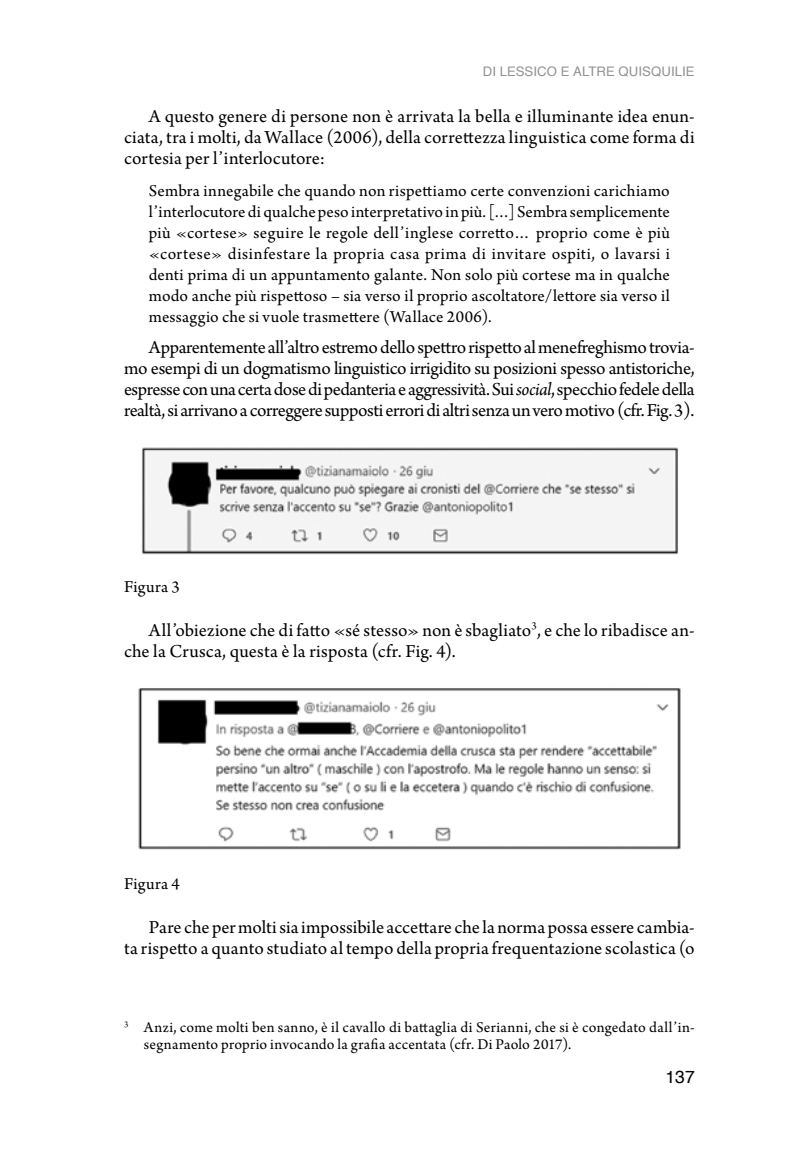
<style>
.page{position:relative;width:794px;height:1166px;background:#fff}
.page>*{position:absolute;margin:0;border:0;box-sizing:border-box;transform-origin:0 0}
.t1{font:19.25px/21px "Arno Pro";letter-spacing:.005em;color:#000;text-align:justify}
.t2{font:17.5px/21px "Arno Pro";letter-spacing:.015em;color:#000;text-align:justify}
.t3{font:17.5px "Helvetica";color:#000}
.t4{font:15.75px/17.5px "Arno Pro";letter-spacing:.015em;color:#000}
.t5{font:13.12px "Helvetica";letter-spacing:.005em;color:#919191}
.s1{font-style:italic}
</style>
<div class="page">
<img style="left:141px;top:447px;width:538px;height:108px">
<img style="left:138px;top:688px;width:543px;height:162px">
<p class="t5" style="left:483px;top:61px;width:211px">DI LESSICO E ALTRE QUISQUILIE</p>
<p class="t1" style="left:124px;top:107px;width:572px;text-indent:25px">A questo genere di persone non è arrivata la bella e illuminante idea enun&shy;ciata, tra i molti, da Wallace (2006), della correttezza linguistica come forma di cortesia per l’interlocutore:</p>
<p class="t2" style="left:149px;top:181px;width:522px">Sembra innegabile che quando non rispettiamo certe convenzioni carichiamo l’interlocutore di qualche peso interpretativo in più. […] Sembra semplicemente più «cortese» seguire le regole dell’inglese corretto… proprio come è più «cortese» disinfestare la propria casa prima di invitare ospiti, o lavarsi i denti prima di un appuntamento galante. Non solo più cortese ma in qualche modo anche più rispettoso – sia verso il proprio ascoltatore/lettore sia verso il messaggio che si vuole trasmettere (Wallace 2006).</p>
<p class="t1" style="left:124px;top:338px;width:572px;text-indent:25px">Apparentemente all’altro estremo dello spettro rispetto al menefreghismo trovia&shy;mo esempi di un dogmatismo linguistico irrigidito su posizioni spesso antistoriche, espresse con una certa dose di pedanteria e aggressività. Sui <span class="s1">social</span>, specchio fedele della realtà, si arrivano a correggere supposti errori di altri senza un vero motivo (cfr. Fig. 3).</p>
<p class="t2" style="left:124px;top:577px;width:57px">Figura 3</p>
<p class="t1" style="left:124px;top:620px;width:572px;text-indent:25px">All’obiezione che di fatto «sé stesso» non è sbagliato<sup>3</sup>, e che lo ribadisce an&shy;che la Crusca, questa è la risposta (cfr. Fig. 4).</p>
<p class="t2" style="left:124px;top:874px;width:57px">Figura 4</p>
<p class="t1" style="left:124px;top:917px;width:572px;text-align:right">Pare che per molti sia impossibile accettare che la norma possa essere cambia-<br>ta rispetto a quanto studiato al tempo della propria frequentazione scolastica (o</p>
<p class="t4" style="left:144px;top:1019px;width:552px;text-indent:-20px"><sup>3</sup> Anzi, come molti ben sanno, è il cavallo di battaglia di Serianni, che si è congedato dall’in&shy;segnamento proprio invocando la grafia accentata (cfr. Di Paolo 2017).</p>
<p class="t3" style="left:665px;top:1063px;width:31px">137</p>
</div>
